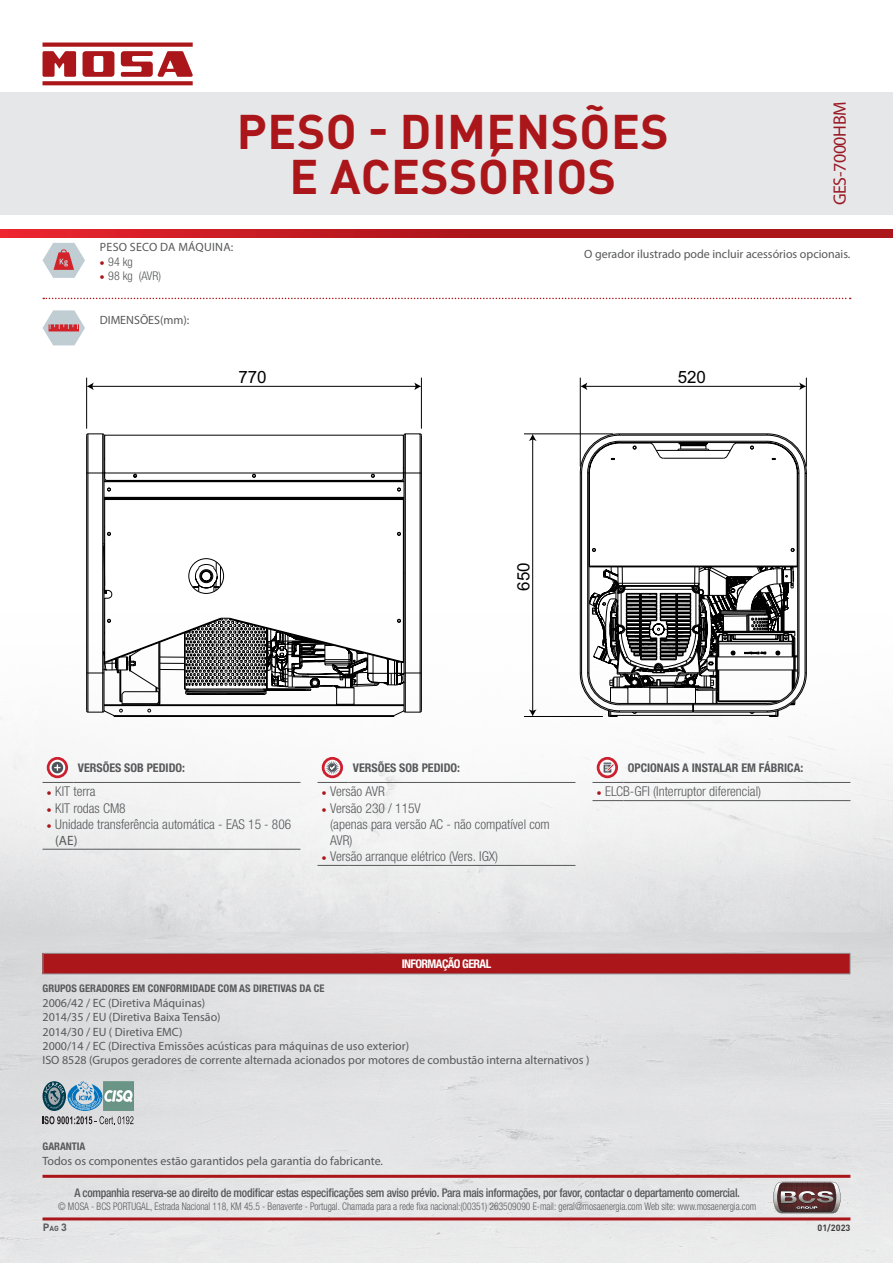
<style>
.page{position:relative;width:893px;height:1263px;background:#fff}
.page>*{position:absolute;margin:0;border:0;box-sizing:border-box;transform-origin:0 0}
.Stile_Titolo_GE{font:700 48px "DIN Pro";letter-spacing:.01em;color:#ab161a}
.Macchina_Laterale{font:18px "Myriad Pro";letter-spacing:-.025em;color:#991a25}
.t1{font:16.95px "Arial";color:#000001}
.t2{font:300 condensed 13.5px/16.2px "Helvetica Neue LTW1 G";color:#57585a}
.Stile_DATI_TECNICI{font:12px/14.4px "Myriad Pro";color:#57585a}
.t3{font:500 condensed 12px "Helvetica Neue LTW1 G";letter-spacing:-.025em;color:#57585a}
.t4{font:700 condensed 12px "Helvetica Neue LTW1 G";color:#57585a}
.Stile_DATI_TECNICI-2{font:12px "Myriad Pro";letter-spacing:.02em;color:#57585a}
.t5{font:700 condensed 12px "Helvetica Neue LTW1 G";letter-spacing:-.05em;color:#fff}
.t6{font:300 condensed 12px "Helvetica Neue LTW1 G";color:#57585a}
.t7{font:300 condensed 10.5px "Helvetica Neue LTW1 G";color:#57585a;scale:.9 1}
.t8{font:700 condensed 10.5px "Helvetica Neue LTW1 G";color:#57585a}
.Titoli_Dati_Tecnici{font:700 10.5px "DIN Pro";color:#57585a}
.Titoli_Dati_Tecnici-2{font:700 9px "DIN Pro";color:#3e3e3f}
.s1{color:#ab161a}
.s2{font-family:"Myriad Pro";font-weight:400;font-stretch:normal}
.s3{font-size:7.35px}
</style>
<div class="page">
<img style="left:0;top:702px;width:893px;height:561px">
<svg style="left:43px;top:43px;width:150px;height:42px"></svg>
<div style="left:0;top:92px;width:893px;height:123px;background:#e6e7e9"></div>
<svg style="left:773px;top:1182px;width:68px;height:31px;background:#785f5f"></svg>
<svg style="left:1px;top:230px;width:892px;height:7px;background:#bc191f"></svg>
<hr style="left:43px;top:1175px;width:807px;height:3px;background:#ab161a">
<hr style="left:43px;top:1217px;width:807px;height:3px;background:#ab161a">
<div style="left:43px;top:953px;width:807px;height:21px;background:#ab161a"></div>
<hr style="left:43px;top:953px;width:807px;height:1px;background:#939598">
<svg style="left:43px;top:954px;width:1px;height:19px"></svg>
<svg style="left:850px;top:954px;width:1px;height:19px"></svg>
<hr style="left:43px;top:973px;width:807px;height:1px;background:#939598">
<svg style="left:43px;top:1081px;width:90px;height:43px;background:#8fa9b0"></svg>
<hr style="left:43px;top:782px;width:31px;height:1px;background:#57585a">
<hr style="left:74px;top:782px;width:226px;height:1px;background:#57585a">
<hr style="left:43px;top:849px;width:31px;height:1px;background:#57585a">
<hr style="left:74px;top:849px;width:226px;height:1px;background:#57585a">
<div style="left:47px;top:757px;width:21px;height:21px;border:3px solid #cd1f2e;border-radius:50%"></div>
<svg style="left:51px;top:761px;width:13px;height:13px"></svg>
<hr style="left:317px;top:782px;width:32px;height:1px;background:#57585a">
<hr style="left:349px;top:782px;width:226px;height:1px;background:#57585a">
<hr style="left:317px;top:865px;width:32px;height:1px;background:#57585a">
<hr style="left:349px;top:865px;width:226px;height:1px;background:#57585a">
<div style="left:322px;top:757px;width:21px;height:21px;border:3px solid #cd1f2e;border-radius:50%"></div>
<svg style="left:325px;top:760px;width:14px;height:14px"></svg>
<hr style="left:592px;top:782px;width:31px;height:1px;background:#57585a">
<hr style="left:623px;top:782px;width:227px;height:1px;background:#57585a">
<hr style="left:592px;top:800px;width:31px;height:1px;background:#57585a">
<hr style="left:623px;top:800px;width:227px;height:1px;background:#57585a">
<div style="left:597px;top:757px;width:21px;height:21px;border:3px solid #cd1f2e;border-radius:50%"></div>
<svg style="left:604px;top:763px;width:10px;height:9px"></svg>
<svg style="left:43px;top:310px;width:42px;height:35px"></svg>
<svg style="left:43px;top:243px;width:42px;height:35px"></svg>
<svg style="left:43px;top:298px;width:808px;height:1px"></svg>
<hr style="left:580px;top:378px;width:1px;height:88px;background:#000001">
<hr style="left:806px;top:378px;width:1px;height:88px;background:#000001">
<hr style="left:585px;top:386px;width:216px;height:1px;background:#000001">
<svg style="left:580px;top:382px;width:7px;height:8px"></svg>
<svg style="left:799px;top:382px;width:7px;height:8px"></svg>
<hr style="left:86px;top:378px;width:1px;height:51px;background:#000001">
<hr style="left:421px;top:378px;width:1px;height:51px;background:#000001">
<hr style="left:92px;top:386px;width:324px;height:1px;background:#000001">
<svg style="left:87px;top:382px;width:7px;height:8px"></svg>
<svg style="left:414px;top:382px;width:7px;height:8px"></svg>
<svg style="left:86px;top:433px;width:721px;height:280px"></svg>
<p class="Stile_Titolo_GE" style="left:237px;top:99px;width:434px">PESO - DIMENSÕES</p>
<p class="Stile_Titolo_GE" style="left:290px;top:144px;width:328px">E ACESSÓRIOS</p>
<p class="Macchina_Laterale" style="left:829px;top:205px;width:105px;rotate:-90deg">GE S-7000 HBM</p>
<p class="Stile_DATI_TECNICI-2" style="left:100px;top:240px;width:135px">PESO SECO DA MÁQUINA:</p>
<p class="t6" style="left:100px;top:255px;width:35px"><span class="s1">•</span> 94 kg</p>
<p class="t6" style="left:100px;top:269px;width:63px"><span class="s1">•</span> 98 kg (AVR)</p>
<p class="Stile_DATI_TECNICI" style="left:100px;top:313px;width:91px">DIMENSÕES(mm):</p>
<p class="t1" style="left:238px;top:366px;width:30px">770</p>
<p class="Stile_DATI_TECNICI" style="left:584px;top:246px;width:268px">O gerador ilustrado pode incluir acessórios opcionais.</p>
<p class="t1" style="left:678px;top:366px;width:30px">520</p>
<p class="t1" style="left:512px;top:591px;width:30px;rotate:-90deg">650</p>
<p class="t4" style="left:78px;top:760px;width:109px">VERSÕES SOB PEDIDO:</p>
<p class="t2" style="left:47px;top:784px;width:50px"><span class="s1">•</span> KIT terra</p>
<p class="t2" style="left:47px;top:800px;width:81px"><span class="s1">•</span> KIT rodas CM8</p>
<p class="t2" style="left:55px;top:816px;width:237px;text-indent:-9px"><span class="s1">•</span> Unidade transferência automática - EAS 15 - 806 <span class="s2">(AE)</span></p>
<p class="t4" style="left:353px;top:760px;width:109px">VERSÕES SOB PEDIDO:</p>
<p class="t2" style="left:322px;top:784px;width:65px"><span class="s1">•</span> Versão AVR</p>
<p class="t2" style="left:330px;top:800px;width:221px;text-indent:-9px"><span class="s1">•</span> Versão 230 / 115V<br>(apenas para versão AC - não compatível com<br>AVR)</p>
<p class="t2" style="left:322px;top:848px;width:178px"><span class="s1">•</span> Versão arranque elétrico (Vers. IGX)</p>
<p class="t5" style="left:402px;top:956px;width:91px">INFORMAÇÃO GERAL</p>
<p class="t4" style="left:628px;top:760px;width:177px">OPCIONAIS A INSTALAR EM FÁBRICA:</p>
<p class="t2" style="left:597px;top:784px;width:166px"><span class="s1">•</span> ELCB-GFI (Interruptor diferencial)</p>
<p class="t8" style="left:43px;top:982px;width:283px">GRUPOS GERADORES EM CONFORMIDADE COM AS DIRETIVAS DA CE</p>
<p class="Stile_DATI_TECNICI" style="left:43px;top:995px;width:548px">2006/42 / EC (Diretiva Máquinas)<br>2014/35 / EU (Diretiva Baixa Tensão)<br>2014/30 / EU ( Diretiva EMC)<br>2000/14 / EC (Directiva Emissões acústicas para máquinas de uso exterior)<br>ISO 8528 (Grupos geradores de corrente alternada acionados por motores de combustão interna alternativos )</p>
<p class="t8" style="left:43px;top:1140px;width:44px">GARANTIA</p>
<p class="Stile_DATI_TECNICI" style="left:43px;top:1153px;width:342px">Todos os componentes estão garantidos pela garantia do fabricante.</p>
<p class="t3" style="left:74px;top:1186px;width:667px">A companhia reserva-se ao direito de modificar estas especificações sem aviso prévio. Para mais informações, por favor, contactar o departamento comercial.</p>
<p class="t7" style="left:58px;top:1200px;width:777px">© MOSA - BCS PORTUGAL, Estrada Nacional 118, KM 45.5 - Benavente - Portugal. Chamada para a rede fixa nacional:(00351) 263509090 E-mail: geral@mosaenergia.com Web site: www.mosaenergia.com</p>
<p class="Titoli_Dati_Tecnici" style="left:43px;top:1220px;width:26px">P<span class="s3">ag</span> 3</p>
<p class="Titoli_Dati_Tecnici-2" style="left:817px;top:1221px;width:34px">01/2023</p>
</div>
